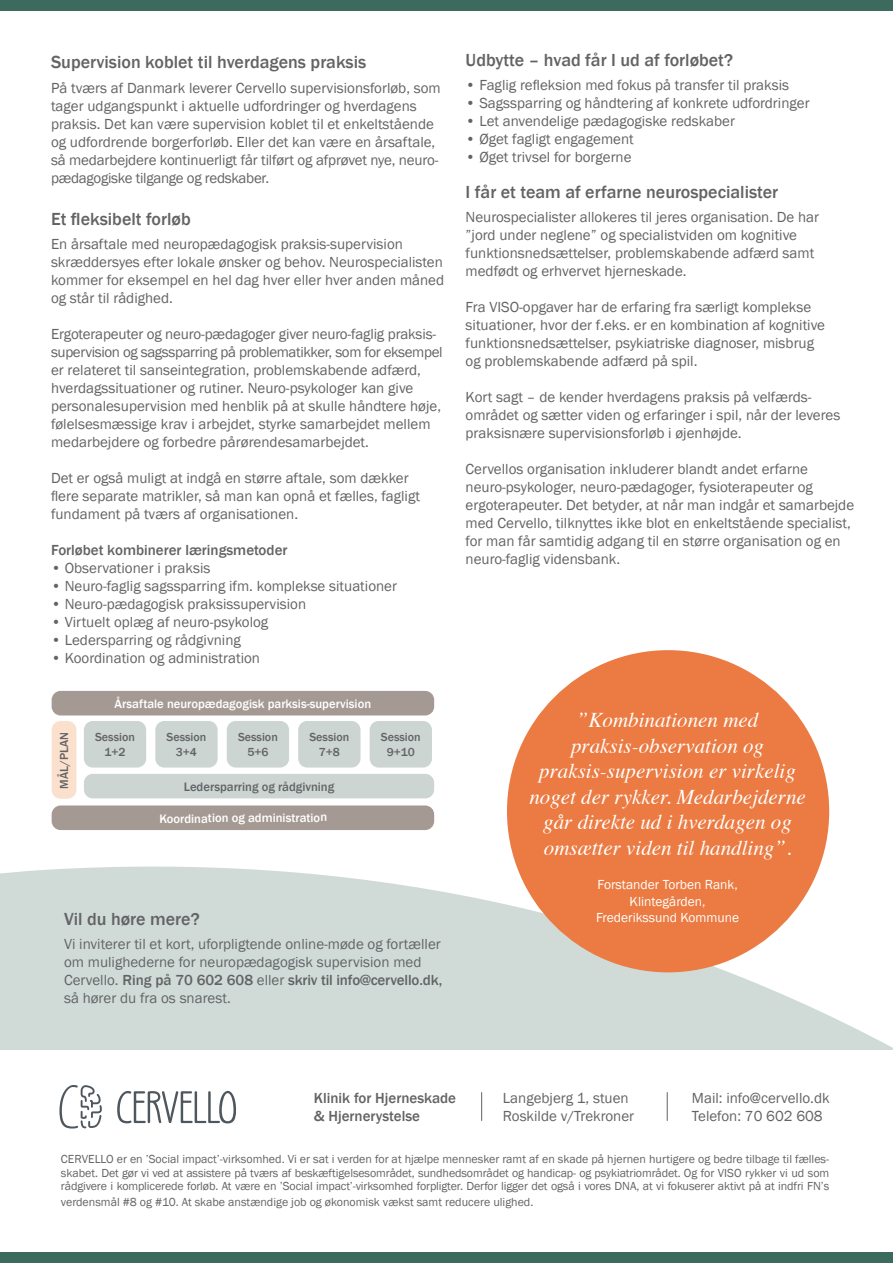
<style>
.page{position:relative;width:893px;height:1263px;background:#fff}
.page>*{position:absolute;margin:0;border:0;box-sizing:border-box;transform-origin:0 0}
.t1{font:italic 21px/25.5px "Times";color:#fff;text-align:center}
.t2{font:500 18px "Franklin Gothic";color:#636366}
.t3{font:15px/18px "Franklin Gothic";color:#636366}
.t4{font:500 15px/18px "Franklin Gothic";color:#636366}
.t5{font:13.5px/16.5px "Franklin Gothic";color:#fff;text-align:center}
.t6{font:500 12.6px "Franklin Gothic";color:#fff}
.t7{font:500 12.6px "Franklin Gothic";color:#636366}
.t8{font:12px/13.5px "Franklin Gothic";color:#636366;text-align:justify}
.t9{font:500 12px/15.8px "Franklin Gothic";color:#636366;text-align:center}
.s1{font-weight:500}
</style>
<div class="page">
<div style="left:0;top:0;width:893px;height:11px;background:#3c6a5d"></div>
<svg style="left:0;top:853px;width:893px;height:197px;fill:#d0dbd8"></svg>
<svg style="left:117px;top:1091px;width:119px;height:32px"></svg>
<svg style="left:59px;top:1085px;width:43px;height:43px"></svg>
<svg style="left:481px;top:1092px;width:1px;height:29px"></svg>
<svg style="left:667px;top:1092px;width:1px;height:29px"></svg>
<div style="left:507px;top:650px;width:322px;height:322px;background:#eb7b42;border-radius:50%"></div>
<div style="left:0;top:1252px;width:893px;height:11px;background:#3c6a5d"></div>
<div style="left:84px;top:721px;width:62px;height:46px;background:#ccd5d2;border-radius:9px"></div>
<div style="left:155px;top:721px;width:63px;height:46px;background:#ccd5d2;border-radius:9px"></div>
<div style="left:227px;top:721px;width:62px;height:46px;background:#ccd5d2;border-radius:9px"></div>
<div style="left:298px;top:721px;width:62px;height:46px;background:#ccd5d2;border-radius:9px"></div>
<div style="left:370px;top:721px;width:62px;height:46px;background:#ccd5d2;border-radius:9px"></div>
<div style="left:52px;top:691px;width:382px;height:24px;background:#a59a93;border-radius:9px"></div>
<div style="left:84px;top:774px;width:350px;height:24px;background:#ccd5d2;border-radius:9px"></div>
<div style="left:52px;top:805px;width:382px;height:25px;background:#a59a93;border-radius:9px"></div>
<div style="left:52px;top:721px;width:24px;height:78px;background:#fbe0ce;border-radius:9px"></div>
<p class="t2" style="left:51px;top:51px;width:317px">Supervision koblet til hverdagens praksis</p>
<p class="t3" style="left:51px;top:80px;width:391px">På tværs af Danmark leverer Cervello supervisionsforløb, som tager udgangspunkt i aktuelle udfordringer og hverdagens praksis. Det kan være supervision koblet til et enkeltstående og udfordrende borgerforløb. Eller det kan være en årsaftale, så medarbejdere kontinuerligt får tilført og afprøvet nye, neuro&shy;pædagogiske tilgange og redskaber.</p>
<p class="t2" style="left:51px;top:208px;width:141px">Et fleksibelt forløb</p>
<p class="t3" style="left:51px;top:236px;width:395px">En årsaftale med neuropædagogisk praksis-supervision skræddersyes efter lokale ønsker og behov. Neurospecialisten kommer for eksempel en hel dag hver eller hver anden måned og står til rådighed.</p>
<p class="t3" style="left:51px;top:326px;width:393px">Ergoterapeuter og neuro-pædagoger giver neuro-faglig praksis&shy;supervision og sagssparring på problematikker, som for eksempel er relateret til sanseintegration, problemskabende adfærd, hverdagssituationer og rutiner. Neuro-psykologer kan give personalesupervision med henblik på at skulle håndtere høje, følelsesmæssige krav i arbejdet, styrke samarbejdet mellem medarbejdere og forbedre pårørendesamarbejdet.</p>
<p class="t3" style="left:51px;top:470px;width:370px">Det er også muligt at indgå en større aftale, som dækker flere separate matrikler, så man kan opnå et fælles, fagligt fundament på tværs af organisationen.</p>
<p class="t4" style="left:51px;top:542px;width:238px">Forløbet kombinerer læringsmetoder</p>
<p class="t3" style="left:51px;top:560px;width:161px">• Observationer i praksis</p>
<p class="t3" style="left:51px;top:578px;width:347px">• Neuro-faglig sagssparring ifm. komplekse situationer</p>
<p class="t3" style="left:51px;top:596px;width:257px">• Neuro-pædagogisk praksissupervision</p>
<p class="t3" style="left:51px;top:614px;width:219px">• Virtuelt oplæg af neuro-psykolog</p>
<p class="t3" style="left:51px;top:632px;width:191px">• Ledersparring og rådgivning</p>
<p class="t3" style="left:51px;top:650px;width:211px">• Koordination og administration</p>
<p class="t9" style="left:56px;top:789px;width:58px;rotate:-90deg">MÅL/PLAN</p>
<p class="t6" style="left:115px;top:696px;width:258px">Årsaftale neuropædagogisk parksis-supervision</p>
<p class="t9" style="left:95px;top:729px;width:41px">Session<br>1+2</p>
<p class="t9" style="left:167px;top:729px;width:41px">Session<br>3+4</p>
<p class="t9" style="left:238px;top:729px;width:41px">Session<br>5+6</p>
<p class="t9" style="left:309px;top:729px;width:41px">Session<br>7+8</p>
<p class="t9" style="left:381px;top:729px;width:41px">Session<br>9+10</p>
<p class="t7" style="left:184px;top:778px;width:152px">Ledersparring og rådgivning</p>
<p class="t6" style="left:159px;top:812px;width:169px;rotate:-1deg">Koordination og administration</p>
<p class="t2" style="left:466px;top:49px;width:269px">Udbytte – hvad får I ud af forløbet?</p>
<p class="t3" style="left:466px;top:76px;width:325px">• Faglig refleksion med fokus på transfer til praksis</p>
<p class="t3" style="left:466px;top:94px;width:345px">• Sagssparring og håndtering af konkrete udfordringer</p>
<p class="t3" style="left:466px;top:112px;width:271px">• Let anvendelige pædagogiske redskaber</p>
<p class="t3" style="left:466px;top:130px;width:170px">• Øget fagligt engagement</p>
<p class="t3" style="left:466px;top:148px;width:167px">• Øget trivsel for borgerne</p>
<p class="t2" style="left:466px;top:181px;width:314px">I får et team af erfarne neurospecialister</p>
<p class="t3" style="left:466px;top:208px;width:355px">Neurospecialister allokeres til jeres organisation. De har ”jord under neglene” og specialistviden om kognitive funktionsnedsættelser, problemskabende adfærd samt medfødt og erhvervet hjerneskade.</p>
<p class="t3" style="left:466px;top:298px;width:361px">Fra VISO-opgaver har de erfaring fra særligt komplekse situationer, hvor der f.eks. er en kombination af kognitive funktionsnedsættelser, psykiatriske diagnoser, misbrug og problemskabende adfærd på spil.</p>
<p class="t3" style="left:466px;top:388px;width:376px">Kort sagt – de kender hverdagens praksis på velfærds&shy;området og sætter viden og erfaringer i spil, når der leveres praksisnære supervisionsforløb i øjenhøjde.</p>
<p class="t3" style="left:466px;top:460px;width:390px">Cervellos organisation inkluderer blandt andet erfarne neuro-psykologer, neuro-pædagoger, fysioterapeuter og ergoterapeuter. Det betyder, at når man indgår et samarbejde med Cervello, tilknyttes ikke blot en enkeltstående specialist, for man får samtidig adgang til en større organisation og en neuro-faglig vidensbank.</p>
<p class="t1" style="left:529px;top:706px;width:278px">”Kombinationen med praksis-observation og praksis-supervision er virkelig noget der rykker. Medarbejderne går direkte ud i hverdagen og omsætter viden til handling”.</p>
<p class="t5" style="left:597px;top:877px;width:142px">Forstander Torben Rank,<br>Klintegården,</p>
<p class="t2" style="left:64px;top:907px;width:137px">Vil du høre mere?</p>
<p class="t5" style="left:596px;top:910px;width:145px">Frederikssund Kommune</p>
<p class="t3" style="left:64px;top:935px;width:380px">Vi inviterer til et kort, uforpligtende online-møde og fortæller om mulighederne for neuropædagogisk supervision med Cervello. <span class="s1">Ring på 70 602 608</span> eller <span class="s1">skriv til info@cervello.dk, </span>så hører du fra os snarest.</p>
<p class="t3" style="left:692px;top:1089px;width:139px">Mail: info@cervello.dk</p>
<p class="t3" style="left:692px;top:1107px;width:132px">Telefon: 70 602 608</p>
<p class="t8" style="left:61px;top:1153px;width:770px">CERVELLO er en ’Social impact’-virksomhed. Vi er sat i verden for at hjælpe mennesker ramt af en skade på hjernen hurtigere og bedre tilbage til fælles&shy;skabet. Det gør vi ved at assistere på tværs af beskæftigelsesområdet, sundhedsområdet og handicap- og psykiatriområdet. Og for VISO rykker vi ud som rådgivere i komplicerede forløb. At være en ’Social impact’-virksomhed forpligter. Derfor ligger det også i vores DNA, at vi fokuserer aktivt på at indfri FN’s</p>
<p class="t8" style="left:61px;top:1195px;width:474px">verdensmål #8 og #10. At skabe anstændige job og økonomisk vækst samt reducere ulighed.</p>
<p class="t4" style="left:314px;top:1089px;width:144px">Klinik for Hjerneskade &amp; Hjernerystelse</p>
<p class="t3" style="left:503px;top:1089px;width:127px">Langebjerg 1, stuen</p>
<p class="t3" style="left:503px;top:1107px;width:133px">Roskilde v/Trekroner</p>
</div>
